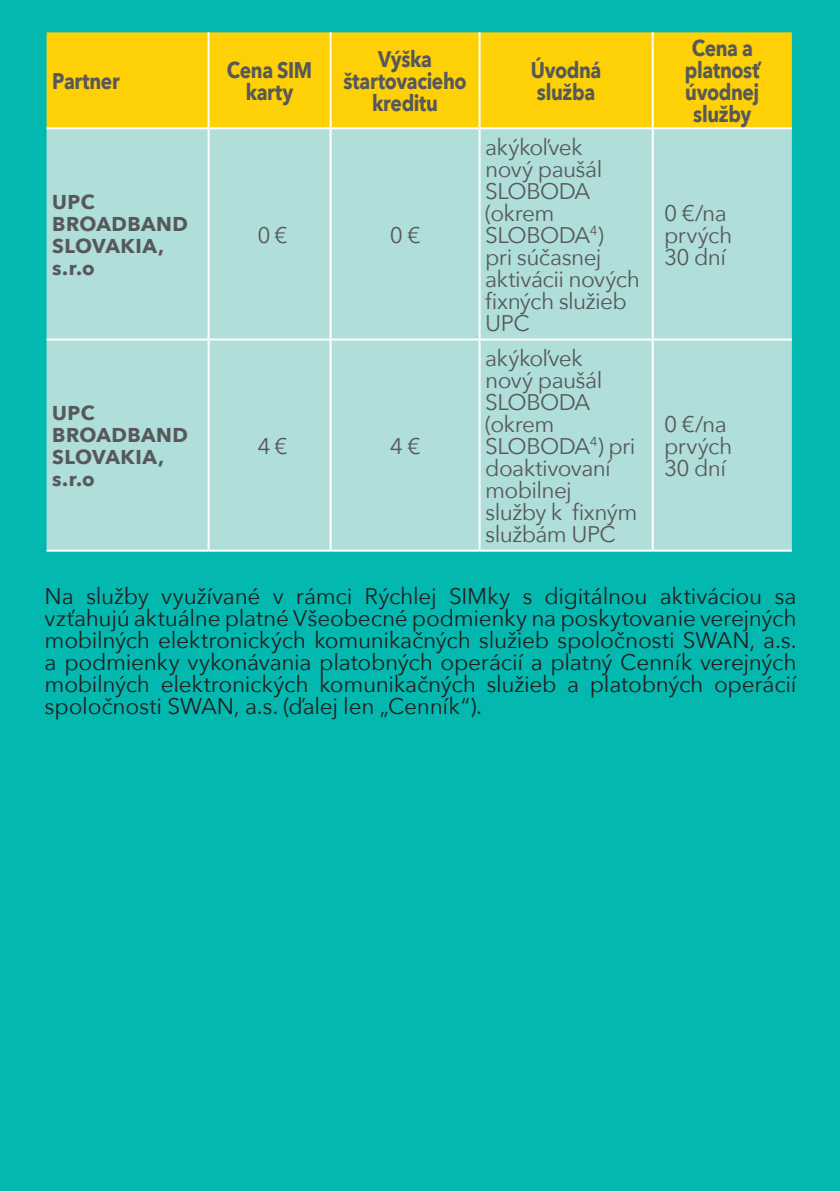
<style>
.page{position:relative;width:840px;height:1191px;background:#fff}
.page>*{position:absolute;margin:0;border:0;box-sizing:border-box;transform-origin:0 0}
.t1{font:22.6px/22px "Avenir Next";letter-spacing:-.01em;color:#231f20;text-align:justify}
.t2{font:22.6px/22px "Avenir Next";letter-spacing:-.03em;color:#57585a}
.t3{font:700 22.6px/22px "Avenir Next";letter-spacing:-.02em;color:#57585a;text-align:center;scale:.85 1}
.t4{font:700 20px/22px "Avenir Next";letter-spacing:.02em;color:#57585a}
</style>
<div class="page">
<div style="left:0;top:0;width:839px;height:1191px;background:#03b9af"></div>
<div style="left:47px;top:32px;width:744px;height:95px;background:#fed006"></div>
<div style="left:47px;top:129px;width:744px;height:420px;background:#afdedb"></div>
<hr style="left:207px;top:32px;width:2px;height:95px;background:#fff">
<hr style="left:329px;top:32px;width:2px;height:95px;background:#fff">
<hr style="left:478px;top:32px;width:2px;height:95px;background:#fff">
<hr style="left:651px;top:32px;width:2px;height:95px;background:#fff">
<hr style="left:47px;top:127px;width:161px;height:2px;background:#fff">
<hr style="left:208px;top:127px;width:122px;height:2px;background:#fff">
<hr style="left:207px;top:129px;width:2px;height:209px;background:#fff">
<hr style="left:330px;top:127px;width:149px;height:2px;background:#fff">
<hr style="left:329px;top:129px;width:2px;height:209px;background:#fff">
<hr style="left:479px;top:127px;width:173px;height:2px;background:#fff">
<hr style="left:478px;top:129px;width:2px;height:209px;background:#fff">
<hr style="left:652px;top:127px;width:139px;height:2px;background:#fff">
<hr style="left:651px;top:129px;width:2px;height:209px;background:#fff">
<hr style="left:47px;top:338px;width:161px;height:2px;background:#fff">
<hr style="left:208px;top:338px;width:122px;height:2px;background:#fff">
<hr style="left:207px;top:340px;width:2px;height:209px;background:#fff">
<hr style="left:330px;top:338px;width:149px;height:2px;background:#fff">
<hr style="left:329px;top:340px;width:2px;height:209px;background:#fff">
<hr style="left:479px;top:338px;width:173px;height:2px;background:#fff">
<hr style="left:478px;top:340px;width:2px;height:209px;background:#fff">
<hr style="left:652px;top:338px;width:139px;height:2px;background:#fff">
<hr style="left:651px;top:340px;width:2px;height:209px;background:#fff">
<hr style="left:47px;top:549px;width:161px;height:2px;background:#fff">
<hr style="left:208px;top:549px;width:122px;height:2px;background:#fff">
<hr style="left:330px;top:549px;width:149px;height:2px;background:#fff">
<hr style="left:479px;top:549px;width:173px;height:2px;background:#fff">
<hr style="left:652px;top:549px;width:139px;height:2px;background:#fff">
<p class="t3" style="left:52px;top:70px;width:81px">Partner</p>
<p class="t3" style="left:227px;top:59px;width:102px">Cena SIM karty</p>
<p class="t3" style="left:343px;top:48px;width:146px">Výška štartovacieho kreditu</p>
<p class="t3" style="left:530px;top:59px;width:84px;text-align:left">Úvodná služba</p>
<p class="t4" style="left:52px;top:191px;width:137px">UPC<br>BROADBAND<br>SLOVAKIA, s.r.o</p>
<p class="t4" style="left:52px;top:402px;width:137px">UPC<br>BROADBAND<br>SLOVAKIA, s.r.o</p>
<p class="t2" style="left:257px;top:223px;width:32px">0 €</p>
<p class="t2" style="left:389px;top:223px;width:32px">0 €</p>
<p class="t2" style="left:257px;top:434px;width:32px">4 €</p>
<p class="t2" style="left:389px;top:434px;width:32px">4 €</p>
<p class="t2" style="left:485px;top:135px;width:156px">akýkoľvek<br>nový paušál<br>SLOBODA (okrem<br>SLOBODA<sup>4</sup>)<br>pri súčasnej aktivácii nových fixných služieb<br>UPC</p>
<p class="t2" style="left:485px;top:346px;width:153px">akýkoľvek<br>nový paušál<br>SLOBODA (okrem<br>SLOBODA<sup>4</sup>) pri doaktivovaní mobilnej služby k fixným službám UPC</p>
<p class="t3" style="left:684px;top:37px;width:89px">Cena a platnosť úvodnej služby</p>
<p class="t2" style="left:663px;top:201px;width:70px">0 €/na prvých<br>30 dní</p>
<p class="t2" style="left:663px;top:412px;width:70px">0 €/na prvých<br>30 dní</p>
<p class="t1" style="left:45px;top:584px;width:753px">Na služby využívané v rámci Rýchlej SIMky s digitálnou aktiváciou sa vzťahujú aktuálne platné Všeobecné podmienky na poskytovanie verejných mobilných elektronických komunikačných služieb spoločnosti SWAN, a.s. a podmienky vykonávania platobných operácií a platný Cenník verejných mobilných elektronických komunikačných služieb a platobných operácií spoločnosti SWAN, a.s. (ďalej len „Cenník“).</p>
</div>
